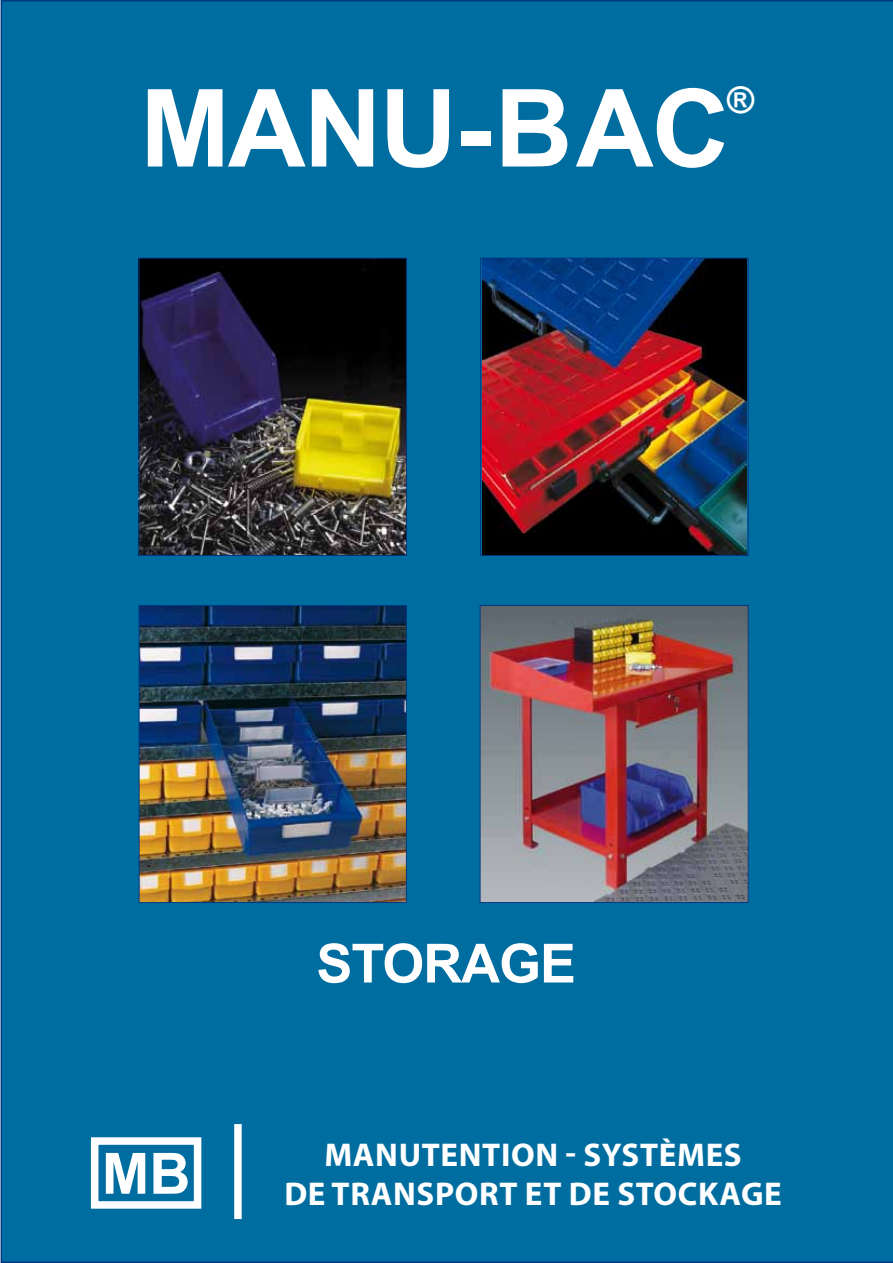
<style>
.page{position:relative;width:893px;height:1263px;background:#fff}
.page>*{position:absolute;margin:0;border:0;box-sizing:border-box;transform-origin:0 0}
.t1{font:700 108px "Arial";letter-spacing:-.02em;color:#fff}
.t2{font:700 57px "Arial";color:#fff}
.t3{font:700 54px "Arial";letter-spacing:-.02em;color:#fff}
.t4{font:700 36.75px "Arial";color:#fff}
.t5{font:700 33px/39.6px "Myriad Pro";letter-spacing:.02em;color:#fff;text-align:center}
</style>
<div class="page">
<div style="left:1px;top:0;width:892px;height:1263px;background:#006da0"></div>
<div style="left:234px;top:1124px;width:8px;height:95px;background:#fff"></div>
<div style="left:91px;top:1137px;width:110px;height:72px;border:8px solid #fff"></div>
<img style="left:141px;top:607px;width:264px;height:294px">
<div style="left:139px;top:605px;width:268px;height:298px;border:1px solid #003882"></div>
<img style="left:141px;top:260px;width:264px;height:294px">
<div style="left:139px;top:258px;width:268px;height:298px;border:1px solid #003882"></div>
<img style="left:482px;top:260px;width:265px;height:294px">
<div style="left:480px;top:258px;width:269px;height:298px;border:1px solid #003882"></div>
<img style="left:482px;top:607px;width:265px;height:294px">
<div style="left:480px;top:605px;width:269px;height:298px;border:1px solid #003882"></div>
<h1 class="t1" style="left:140px;top:57px;width:591px">MANU-BAC</h1>
<p class="t4" style="left:727px;top:76px;width:29px">®</p>
<h2 class="t2" style="left:102px;top:1136px;width:90px">MB</h2>
<h3 class="t3" style="left:316px;top:928px;width:261px">STORAGE</h3>
<p class="t5" style="left:284px;top:1133px;width:499px">MANUTENTION - SYSTèMES<br>DE TRANSPORT ET DE STOCKAGE</p>
</div>
